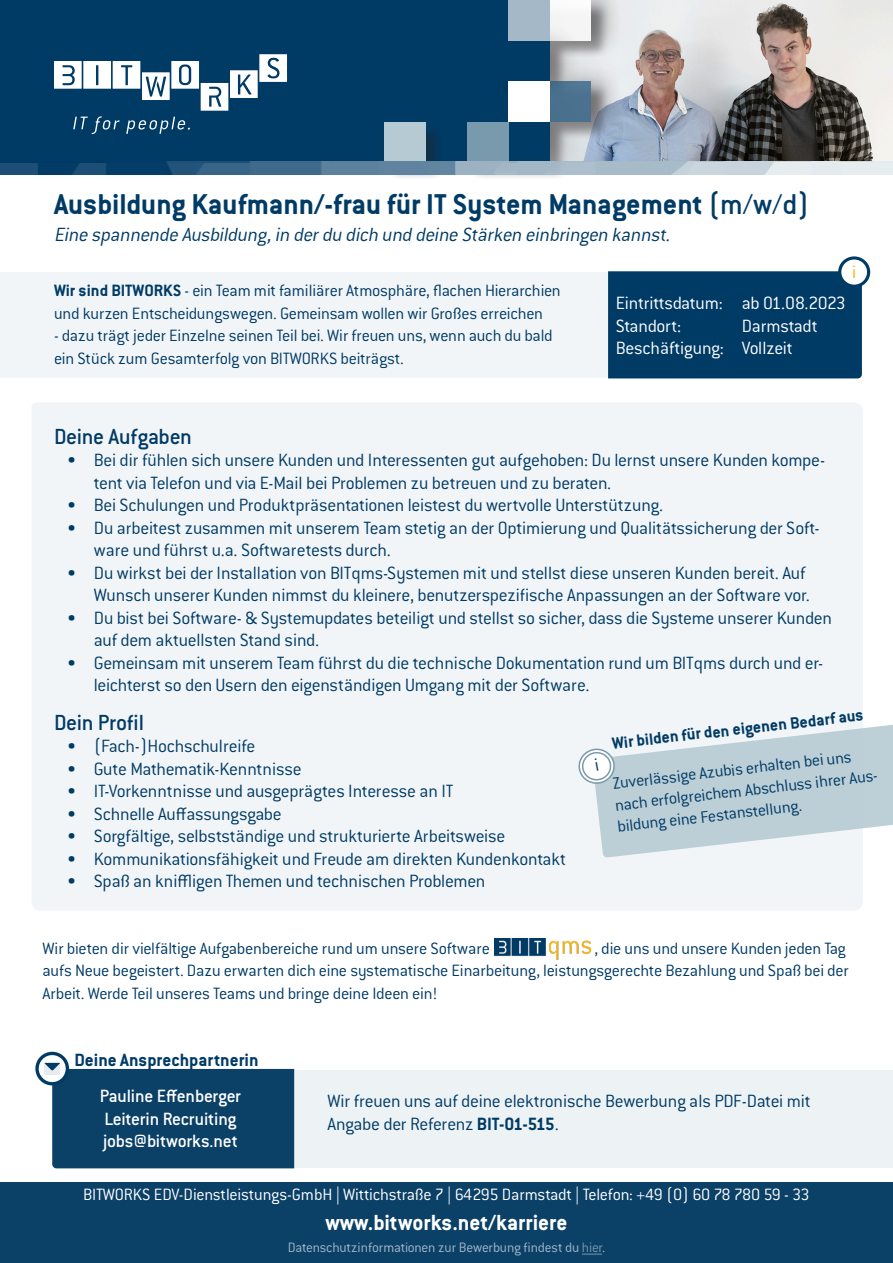
<style>
.page{position:relative;width:893px;height:1263px;background:#fff}
.page>*{position:absolute;margin:0;border:0;box-sizing:border-box;transform-origin:0 0}
.t1{font:700 31.5px "Conduit ITC Std";color:#003b66}
.t2{font:500 24px "Conduit ITC Std";color:#fff}
.t3{font:700 24px "Conduit ITC Std";color:#fff}
.t4{font:500 24px "Conduit ITC Std";letter-spacing:-.015em;color:#003b66}
.t5{font:italic 300 21px "Conduit ITC Std";color:#003b66}
.t6{font:300 19.5px/22.5px "Conduit ITC Std";letter-spacing:-.015em;color:#003b66}
.t7{font:300 19.5px "Conduit ITC Std";letter-spacing:-.015em;color:#fff}
.t8{font:500 19.5px "Conduit ITC Std";letter-spacing:-.015em;color:#fff}
.t9{font:700 19.5px "Conduit ITC Std";color:#003b66}
.t10{font:300 19.5px "Conduit ITC Std";color:#faaf18}
.t11{font:300 18px/22.5px "Conduit ITC Std";letter-spacing:-.015em;color:#003b66}
.t12{font:300 18px "Conduit ITC Std";letter-spacing:-.015em;color:#fff}
.t13{font:700 18px "Conduit ITC Std";color:#003b66}
.t14{font:300 15px "Conduit ITC Std";letter-spacing:-.015em;color:#fff}
.t15{font:300 15px "Conduit ITC Std";letter-spacing:-.015em;color:#a4b8c8}
.s1{font-weight:500}
.s2{font-weight:700}
.s3{color:#7999ad}
</style>
<div class="page">
<div style="left:290px;top:1070px;width:603px;height:97px;background:#edf2f5"></div>
<div style="left:0;top:272px;width:608px;height:106px;background:#f2f5f7"></div>
<svg style="left:35px;top:1052px;width:34px;height:33px"></svg>
<svg style="left:39px;top:1055px;width:27px;height:27px"></svg>
<svg style="left:44px;top:1063px;width:250px;height:105px;background:#205174"></svg>
<img style="left:494px;top:939px;width:96px;height:20px">
<div style="left:32px;top:403px;width:831px;height:507px;background:#f2f5f7"></div>
<div style="left:608px;top:271px;width:254px;height:107px;background:#003b66"></div>
<svg style="left:838px;top:256px;width:32px;height:32px"></svg>
<div style="left:841px;top:260px;width:26px;height:25px;background:#fff;border-radius:50%"></div>
<div style="left:0;top:1182px;width:893px;height:81px;background:#0b4067"></div>
<svg style="left:582px;top:1254px;width:20px;height:1px"></svg>
<img style="left:609px;top:0;width:284px;height:162px">
<div style="left:0;top:0;width:508px;height:162px;background:#003b66"></div>
<svg style="left:54px;top:54px;width:233px;height:80px"></svg>
<div style="left:387px;top:2px;width:222px;height:179px;background:#231f20;opacity:.4"></div>
<div style="left:502px;top:95px;width:78px;height:78px;background:#231f20;opacity:.2"></div>
<div style="left:508px;top:122px;width:41px;height:40px;background:#003b66"></div>
<div style="left:467px;top:122px;width:41px;height:40px;background:#7999ad"></div>
<div style="left:385px;top:122px;width:41px;height:40px;background:#b6cad3"></div>
<div style="left:545px;top:64px;width:79px;height:77px;background:#231f20;opacity:.4"></div>
<div style="left:549px;top:81px;width:41px;height:41px;background:#4a718e"></div>
<div style="left:545px;top:0;width:79px;height:60px;background:#231f20;opacity:.4"></div>
<div style="left:549px;top:0;width:41px;height:41px;background:#f6f6f6"></div>
<div style="left:494px;top:23px;width:89px;height:78px;background:#231f20;opacity:.2"></div>
<div style="left:498px;top:41px;width:51px;height:40px;background:#003b66"></div>
<div style="left:508px;top:81px;width:41px;height:41px;background:#fff"></div>
<div style="left:508px;top:0;width:41px;height:41px;background:#a4b8c8"></div>
<img style="left:0;top:162px;width:893px;height:12px">
<svg style="left:578px;top:725px;width:315px;height:133px"></svg>
<p class="t1" style="left:54px;top:185px;width:757px">Ausbildung Kaufmann/-frau für IT System Management <span class="s1">(m/w/d)</span></p>
<p class="t5" style="left:54px;top:221px;width:622px">Eine spannende Ausbildung,in derdu dich und deine Stärken einbringen kannst.</p>
<p class="t11" style="left:54px;top:279px;width:508px"><span class="s2">Wir sind BITWORKS</span> - ein Team mit familiärer Atmosphäre, flachen Hierarchien und kurzen Entscheidungswegen. Gemeinsam wollen wir Großes erreichen</p>
<p class="t11" style="left:54px;top:324px;width:500px">- dazu trägt jeder Einzelne seinen Teil bei. Wir freuen uns, wenn auch du bald ein Stück zum Gesamterfolg von BITWORKS beiträgst.</p>
<p class="t7" style="left:616px;top:291px;width:109px">Eintrittsdatum:</p>
<p class="t7" style="left:616px;top:314px;width:67px">Standort:</p>
<p class="t7" style="left:616px;top:336px;width:110px">Beschäftigung:</p>
<p class="t7" style="left:742px;top:291px;width:106px">ab 01.08.2023</p>
<p class="t7" style="left:742px;top:314px;width:78px">Darmstadt</p>
<p class="t7" style="left:742px;top:336px;width:52px">Vollzeit</p>
<p class="t10" style="left:852px;top:260px;width:6px">i</p>
<p class="t4" style="left:54px;top:422px;width:139px">Deine Aufgaben</p>
<p class="t6" style="left:94px;top:448px;width:733px;text-indent:-27px">• Bei dir fühlen sich unsere Kunden und Interessenten gut aufgehoben: Du lernst unsere Kunden kompe&shy;tent via Telefon und via E-Mail bei Problemen zu betreuen und zu beraten.</p>
<p class="t6" style="left:67px;top:493px;width:598px">• Bei Schulungen und Produktpräsentationen leistest du wertvolle Unterstützung.</p>
<p class="t6" style="left:94px;top:516px;width:727px;text-indent:-27px">• Du arbeitest zusammen mit unserem Team stetig an der Optimierung und Qualitätssicherung der Soft&shy;ware und führst u.a. Softwaretests durch.</p>
<p class="t6" style="left:67px;top:561px;width:745px;text-align:right">• Du wirkst bei der Installation von BITqms-Systemen mit und stellst diese unseren Kunden bereit. Auf<br>Wunsch unserer Kunden nimmst du kleinere, benutzerspezifische Anpassungen an der Software vor.</p>
<p class="t6" style="left:94px;top:606px;width:740px;text-indent:-27px">• Du bist bei Software- &amp; Systemupdates beteiligt und stellst so sicher, dass die Systeme unserer Kunden auf dem aktuellsten Stand sind.</p>
<p class="t6" style="left:94px;top:651px;width:731px;text-indent:-27px">• Gemeinsam mit unserem Team führst du die technische Dokumentation rund um BITqms durch und er&shy;leichterst so den Usern den eigenständigen Umgang mit der Software.</p>
<p class="t4" style="left:54px;top:708px;width:92px">Dein Profil</p>
<p class="t6" style="left:67px;top:734px;width:190px">• (Fach-)Hochschulreife</p>
<p class="t6" style="left:67px;top:757px;width:237px">• Gute Mathematik-Kenntnisse</p>
<p class="t6" style="left:67px;top:779px;width:388px">• IT-Vorkenntnisse und ausgeprägtes Interesse an IT</p>
<p class="t6" style="left:67px;top:802px;width:217px">• Schnelle Auffassungsgabe</p>
<p class="t6" style="left:67px;top:824px;width:440px">• Sorgfältige, selbstständige und strukturierte Arbeitsweise</p>
<p class="t6" style="left:67px;top:847px;width:501px">• Kommunikationsfähigkeit und Freude am direkten Kundenkontakt</p>
<p class="t6" style="left:67px;top:869px;width:420px">• Spaß an kniffligen Themen und technischen Problemen</p>
<p class="t13" style="left:611px;top:731px;width:254px;rotate:-6deg">Wir bilden für den eigenen Bedarf aus</p>
<p class="t11" style="left:611px;top:771px;width:270px;line-height:21.8px;rotate:-6deg">Zuverlässige Azubis erhalten bei uns nach erfolgreichem Abschluss ihrer Aus&shy;bildung eine Festanstellung.</p>
<p class="t11" style="left:43px;top:936px;width:808px;text-indent:552px">, die uns und unsere Kunden jeden Tag aufs Neue begeistert. Dazu erwarten dich eine systematische Einarbeitung, leistungsgerechte Bezahlung und Spaß bei der<br>Arbeit. Werde Teil unseres Teams und bringe deine Ideen ein!</p>
<p class="t11" style="left:43px;top:936px;width:449px">Wir bieten dir vielfältige Aufgabenbereiche rund um unsere Software</p>
<p class="t9" style="left:74px;top:1048px;width:186px">Deine Ansprechpartnerin</p>
<p class="t8" style="left:100px;top:1084px;width:143px">Pauline Effenberger</p>
<p class="t8" style="left:104px;top:1106px;width:134px">Leiterin Recruiting</p>
<p class="t8" style="left:103px;top:1129px;width:136px">jobs@bitworks.net</p>
<p class="t12" style="left:83px;top:1183px;width:728px">BITWORKS EDV-Dienstleistungs-GmbH | Wittichstraße 7 | 64295 Darmstadt | Telefon: +49 (0) 60 78 780 59 - 33</p>
<p class="t3" style="left:325px;top:1208px;width:244px">www.bitworks.net/karriere</p>
<p class="t15" style="left:288px;top:1238px;width:319px">Datenschutzinformationen zur Bewerbung findest du <span class="s3">hier</span>.</p>
<p class="t6" style="left:327px;top:1089px;width:485px">Wir freuen uns auf deine elektronische Bewerbung als PDF-Datei mit<br>Angabe der Referenz <span class="s2">BIT-01-515</span>.</p>
<p class="t14" style="left:144px;top:1193px;width:607px">BITWORKS EDV-Dienstleistungs-GmbH | Wittichstraße 7 | 64295 Darmstadt | Telefon: +49 (0) 60 78 780 59 - 33</p>
<p class="t2" style="left:329px;top:1217px;width:238px">www.bitworks.net/karriere</p>
</div>
